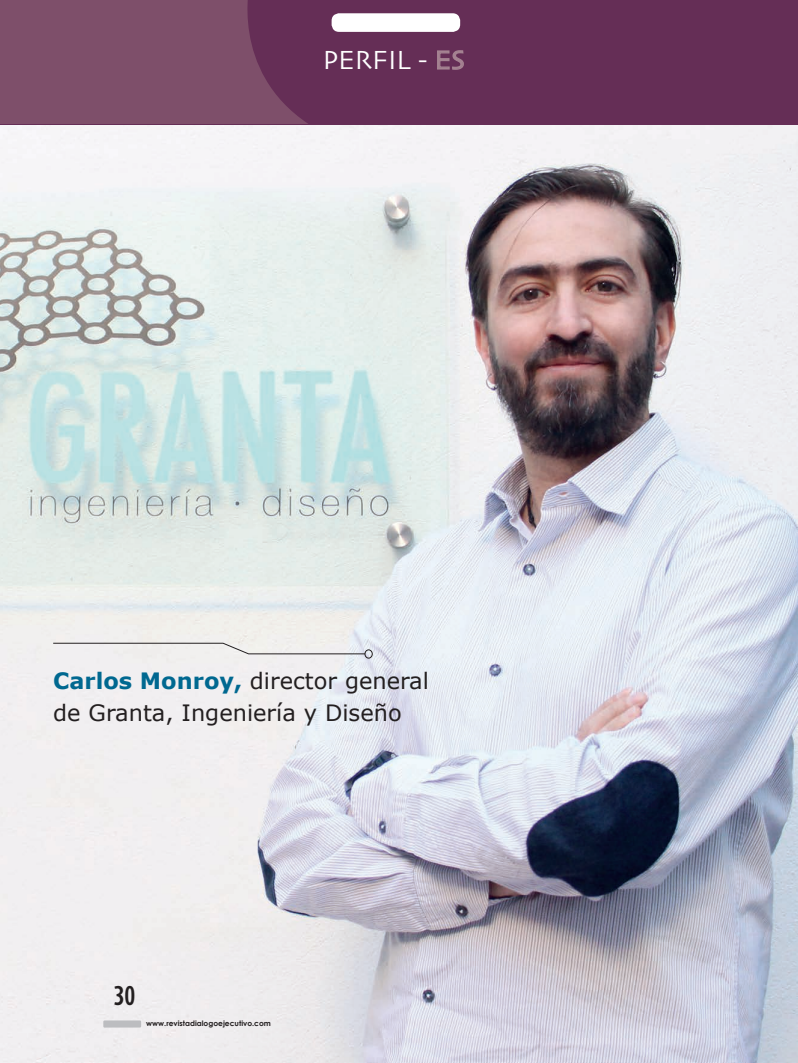
<style>
.page{position:relative;width:798px;height:1063px;background:#fff}
.page>*{position:absolute;margin:0;border:0;box-sizing:border-box;transform-origin:0 0}
.t1{font:27.5px "Skia";color:#fff}
.t2{font:22.5px/32.5px "Verdana";color:#231f20}
.t3{font:700 22.5px "Dax Compact";color:#231f20}
.t4{font:700 7.5px "Century Gothic";color:#231f20}
.s1{color:#a58392}
.s2{font-weight:700;color:#006890}
</style>
<div class="page">
<img style="left:0;top:124px;width:797px;height:939px">
<div style="left:0;top:0;width:797px;height:124px;background:#652e56"></div>
<svg style="left:437px;top:50px;width:27px;height:20px"></svg>
<div style="left:331px;top:13px;width:129px;height:19px;background:#fff;border-radius:8px"></div>
<div style="left:103px;top:1020px;width:38px;height:8px;background:#bcbdc0"></div>
<svg style="left:0;top:0;width:308px;height:124px;fill:#7e4f6a"></svg>
<svg style="left:53px;top:643px;width:312px;height:11px"></svg>
<div style="left:365px;top:650px;width:7px;height:8px;border:1px solid #231f20;border-radius:50%"></div>
<p class="t1" style="left:322px;top:44px;width:144px">PERFIL - <span class="s1">ES</span></p>
<p class="t2" style="left:53px;top:664px;width:377px"><span class="s2">Carlos Monroy,</span> director general de Granta, Ingeniería y Diseño</p>
<p class="t3" style="left:114px;top:981px;width:23px">30</p>
<p class="t4" style="left:146px;top:1019px;width:126px">www.revistadialogoejecutivo.com</p>
</div>
